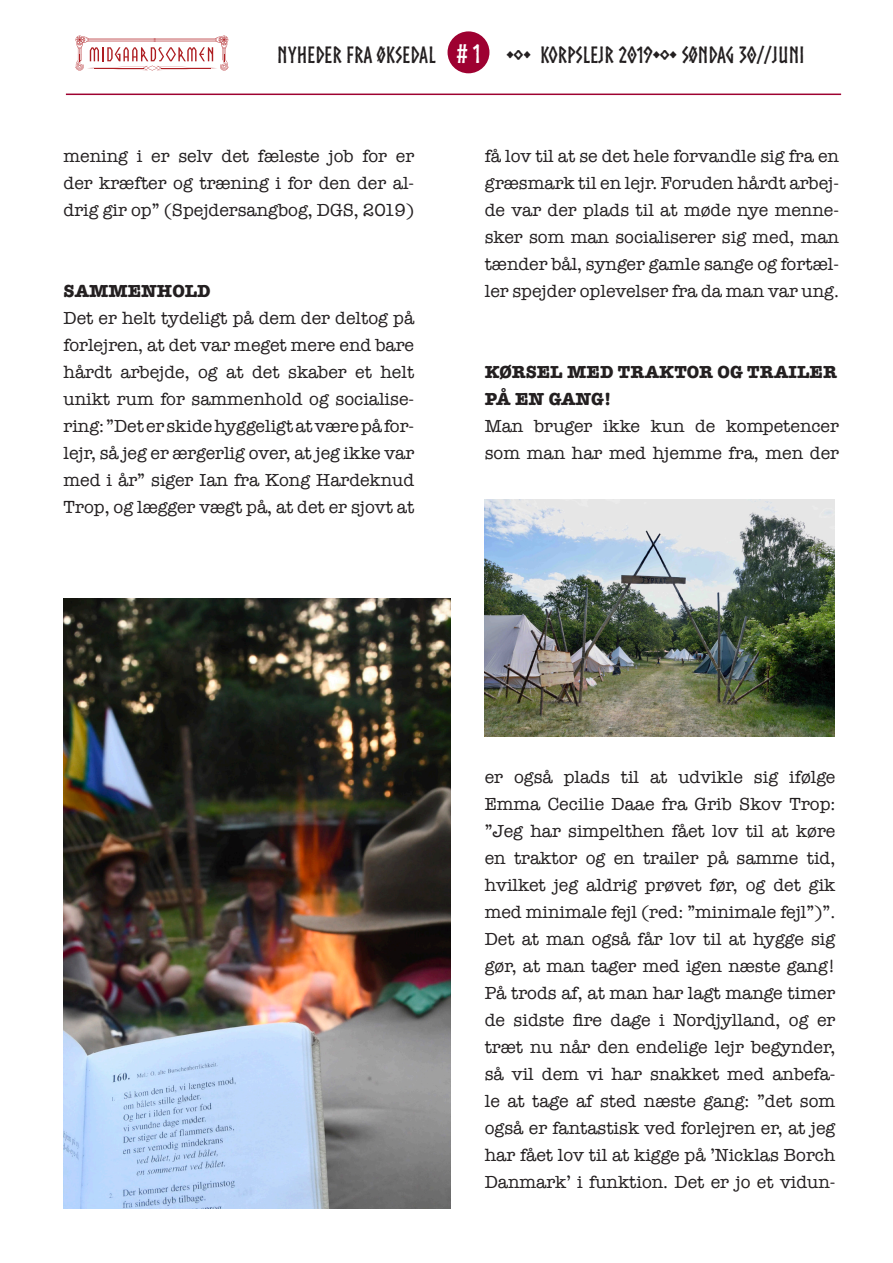
<style>
.page{position:relative;width:893px;height:1263px;background:#fff}
.page>*{position:absolute;margin:0;border:0;box-sizing:border-box;transform-origin:0 0}
.t1{font:700 22.5px "Norse";color:#231f20}
.brød{font:18px/27px "American Typewriter";color:#231f20;text-align:justify}
.t2{font:700 18px/27px "American Typewriter";color:#231f20}
.s1{font-size:25.5px;color:#fff}
</style>
<div class="page">
<img style="left:64px;top:598px;width:386px;height:611px">
<img style="left:485px;top:499px;width:349px;height:237px">
<svg style="left:75px;top:36px;width:153px;height:35px"></svg>
<hr style="left:66px;top:94px;width:775px;height:1px;background:#9e0131">
<div style="left:448px;top:31px;width:41px;height:42px;background:#9e0131;border-radius:50%"></div>
<p class="t1" style="left:277px;top:43px;width:529px">NYHEDER FRA ØKSEDAL <span class="s1"># 1</span> •ᛜ• KORPSLEJR 2019•ᛜ• SØNDAG 30//JUNI</p>
<p class="brød" style="left:64px;top:142px;width:352px">mening i er selv det fæleste job for er der kræfter og træning i for den der al&shy;drig gir op” (Spejdersangbog, DGS, 2019)</p>
<p class="t2" style="left:64px;top:277px;width:149px">SAMMENHOLD</p>
<p class="brød" style="left:64px;top:304px;width:352px">Det er helt tydeligt på dem der deltog på forlejren, at det var meget mere end bare hårdt arbejde, og at det skaber et helt unikt rum for sammenhold og socialise&shy;ring: ”Det er skide hyggeligt at være på for&shy;lejr, så jeg er ærgerlig over, at jeg ikke var med i år” siger Ian fra Kong Hardeknud Trop, og lægger vægt på, at det er sjovt at</p>
<p class="brød" style="left:485px;top:142px;width:356px">få lov til at se det hele forvandle sig fra en græsmark til en lejr. Foruden hårdt arbej&shy;de var der plads til at møde nye menne&shy;sker som man socialiserer sig med, man tænder bål, synger gamle sange og fortæl&shy;ler spejder oplevelser fra da man var ung.</p>
<p class="t2" style="left:485px;top:358px;width:354px">KØRSEL MED TRAKTOR OG TRAILER<br>PÅ EN GANG!</p>
<p class="brød" style="left:485px;top:412px;width:356px">Man bruger ikke kun de kompetencer som man har med hjemme fra, men der</p>
<p class="brød" style="left:485px;top:763px;width:352px">er også plads til at udvikle sig ifølge Emma Cecilie Daae fra Grib Skov Trop: ”Jeg har simpelthen fået lov til at køre en traktor og en trailer på samme tid, hvilket jeg aldrig prøvet før, og det gik med minimale fejl (red: ”minimale fejl”)”.<br>Det at man også får lov til at hygge sig gør, at man tager med igen næste gang!</p>
<p class="brød" style="left:485px;top:979px;width:352px">På trods af, at man har lagt mange timer de sidste fire dage i Nordjylland, og er træt nu når den endelige lejr begynder, så vil dem vi har snakket med anbefa&shy;le at tage af sted næste gang: ”det som også er fantastisk ved forlejren er, at jeg har fået lov til at kigge på ’Nicklas Borch Danmark’ i funktion. Det er jo et vidun-</p>
</div>
